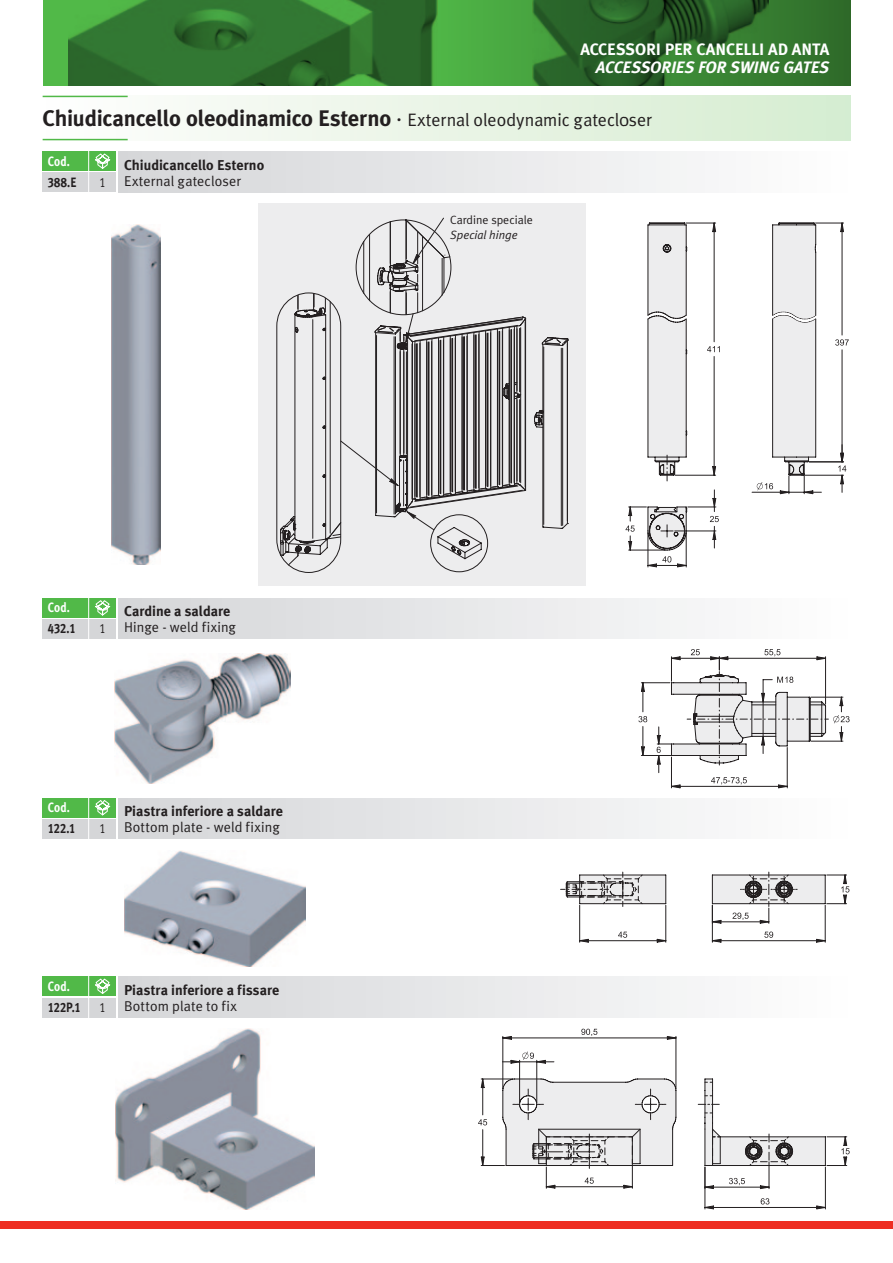
<style>
.page{position:relative;width:893px;height:1263px;background:#fff}
.page>*{position:absolute;margin:0;border:0;box-sizing:border-box;transform-origin:0 0}
.t1{font:700 22.5px "Meta Plus";letter-spacing:-.015em;color:#231f20}
.t2{font:700 16.5px "Meta Plus";letter-spacing:-.01em;color:#fff}
.t3{font:italic 700 16.5px "Meta Plus";letter-spacing:-.015em;color:#fff}
.t4{font:700 14.25px "Meta Plus";color:#231f20}
.t5{font:14.25px "Meta Plus Normal";letter-spacing:.005em;color:#231f20}
.t6{font:13.5px "Meta Plus Bold Caps";color:#231f20;scale:.85 1}
.t7{font:700 13.5px "Meta Plus";letter-spacing:.005em;color:#fff;scale:.85 1}
.t8{font:13.5px "Meta Plus Normal Caps";color:#231f20;scale:.85 1}
.t9{font:12px "Meta Plus Normal";color:#231f20}
.t10{font:italic 12px "Meta Plus Normal";color:#231f20}
.s1{font-family:"Meta Plus Normal Caps";font-weight:400}
.s2{font-family:"Meta Plus Normal";font-weight:400;font-size:18px}
</style>
<div class="page">
<div style="left:43px;top:0;width:808px;height:85px;background:#51b948"></div>
<svg style="left:476px;top:0;width:375px;height:85px"></svg>
<div style="left:259px;top:203px;width:327px;height:383px;background:#ededee"></div>
<div style="left:0;top:1221px;width:893px;height:8px;background:#ee2e22"></div>
<div style="left:43px;top:96px;width:808px;height:44px;background:linear-gradient(to right,#fefdfd,#d6ecd0)"></div>
<img style="left:68px;top:0;width:370px;height:85px">
<img style="left:532px;top:0;width:236px;height:85px">
<hr style="left:43px;top:96px;width:85px;height:1px;background:#51b948">
<hr style="left:43px;top:139px;width:85px;height:1px;background:#51b948">
<img style="left:112px;top:225px;width:49px;height:340px">
<img style="left:124px;top:850px;width:181px;height:117px">
<img style="left:114px;top:654px;width:176px;height:129px">
<img style="left:115px;top:1028px;width:199px;height:182px">
<svg style="left:707px;top:346px;width:13px;height:6px"></svg>
<svg style="left:712px;top:224px;width:4px;height:8px"></svg>
<svg style="left:712px;top:466px;width:4px;height:9px"></svg>
<hr style="left:686px;top:223px;width:30px;height:1px;background:#231f20">
<hr style="left:675px;top:475px;width:41px;height:1px;background:#231f20">
<hr style="left:714px;top:223px;width:1px;height:119px;background:#231f20">
<hr style="left:714px;top:356px;width:1px;height:119px;background:#231f20">
<hr style="left:752px;top:492px;width:69px;height:1px;background:#231f20">
<svg style="left:647px;top:223px;width:40px;height:258px;background:#ddddde"></svg>
<svg style="left:625px;top:490px;width:94px;height:77px"></svg>
<svg style="left:757px;top:223px;width:92px;height:271px"></svg>
<svg style="left:276px;top:218px;width:293px;height:355px"></svg>
<svg style="left:764px;top:931px;width:9px;height:7px"></svg>
<svg style="left:713px;top:939px;width:8px;height:3px"></svg>
<svg style="left:816px;top:939px;width:9px;height:3px"></svg>
<hr style="left:712px;top:905px;width:1px;height:37px;background:#231f20">
<hr style="left:825px;top:905px;width:1px;height:37px;background:#231f20">
<hr style="left:712px;top:940px;width:113px;height:1px;background:#231f20">
<div style="left:580px;top:875px;width:86px;height:29px;background:#ededee"></div>
<svg style="left:665px;top:876px;width:1px;height:27px"></svg>
<hr style="left:580px;top:875px;width:86px;height:1px;background:#231f20">
<hr style="left:580px;top:903px;width:86px;height:1px;background:#231f20">
<svg style="left:618px;top:931px;width:9px;height:7px"></svg>
<svg style="left:580px;top:939px;width:8px;height:3px"></svg>
<svg style="left:657px;top:939px;width:8px;height:3px"></svg>
<hr style="left:579px;top:905px;width:1px;height:37px;background:#231f20">
<hr style="left:665px;top:905px;width:1px;height:37px;background:#231f20">
<hr style="left:580px;top:940px;width:86px;height:1px;background:#231f20">
<svg style="left:712px;top:872px;width:137px;height:51px"></svg>
<svg style="left:561px;top:872px;width:81px;height:34px"></svg>
<svg style="left:638px;top:649px;width:212px;height:139px"></svg>
<svg style="left:511px;top:1051px;width:34px;height:12px"></svg>
<hr style="left:519px;top:1060px;width:1px;height:43px;background:#231f20">
<hr style="left:536px;top:1060px;width:1px;height:43px;background:#231f20">
<hr style="left:502px;top:1061px;width:52px;height:1px;background:#231f20">
<svg style="left:581px;top:1029px;width:16px;height:7px"></svg>
<svg style="left:504px;top:1036px;width:8px;height:2px"></svg>
<svg style="left:667px;top:1036px;width:9px;height:2px"></svg>
<hr style="left:503px;top:1036px;width:1px;height:53px;background:#231f20">
<hr style="left:676px;top:1036px;width:1px;height:53px;background:#231f20">
<hr style="left:503px;top:1038px;width:173px;height:1px;background:#231f20">
<svg style="left:478px;top:1078px;width:198px;height:110px"></svg>
<hr style="left:482px;top:1079px;width:1px;height:36px;background:#231f20">
<hr style="left:482px;top:1129px;width:1px;height:36px;background:#231f20">
<svg style="left:761px;top:1198px;width:8px;height:6px"></svg>
<svg style="left:817px;top:1206px;width:8px;height:3px"></svg>
<svg style="left:706px;top:1206px;width:8px;height:3px"></svg>
<hr style="left:825px;top:1167px;width:1px;height:42px;background:#231f20">
<hr style="left:705px;top:1167px;width:1px;height:42px;background:#231f20">
<hr style="left:705px;top:1207px;width:120px;height:1px;background:#231f20">
<svg style="left:698px;top:1079px;width:152px;height:110px"></svg>
<div style="left:119px;top:151px;width:732px;height:41px;background:linear-gradient(to right,#d4d5d8,#fefefe)"></div>
<div style="left:119px;top:598px;width:732px;height:41px;background:linear-gradient(to right,#d4d5d8,#fefefe)"></div>
<div style="left:119px;top:798px;width:732px;height:41px;background:linear-gradient(to right,#d4d5d8,#fefefe)"></div>
<div style="left:119px;top:976px;width:732px;height:41px;background:linear-gradient(to right,#d4d5d8,#fefefe)"></div>
<div style="left:43px;top:151px;width:73px;height:20px;background:#51b948"></div>
<div style="left:43px;top:598px;width:73px;height:19px;background:#51b948"></div>
<div style="left:43px;top:798px;width:73px;height:19px;background:#51b948"></div>
<div style="left:43px;top:976px;width:73px;height:20px;background:#51b948"></div>
<div style="left:43px;top:173px;width:73px;height:19px;background:#d5d6d8"></div>
<div style="left:43px;top:619px;width:73px;height:20px;background:#d5d6d8"></div>
<div style="left:43px;top:819px;width:73px;height:20px;background:#d5d6d8"></div>
<div style="left:43px;top:998px;width:73px;height:19px;background:#d5d6d8"></div>
<hr style="left:88px;top:149px;width:1px;height:45px;background:#fff">
<hr style="left:88px;top:595px;width:1px;height:45px;background:#fff">
<hr style="left:88px;top:796px;width:1px;height:45px;background:#fff">
<hr style="left:88px;top:975px;width:1px;height:45px;background:#fff">
<svg style="left:95px;top:978px;width:16px;height:16px"></svg>
<svg style="left:95px;top:800px;width:16px;height:16px"></svg>
<svg style="left:95px;top:600px;width:16px;height:16px"></svg>
<svg style="left:95px;top:153px;width:16px;height:16px"></svg>
<p class="t2" style="left:580px;top:39px;width:250px">ACCESSORI PER CANCELLI AD ANTA</p>
<p class="t3" style="left:596px;top:57px;width:235px">ACCESSORIES FOR SWING GATES</p>
<h1 class="t1" style="left:43px;top:105px;width:611px">Chiudicancello oleodinamico Esterno <span class="s1">·</span> <span class="s2">External oleodynamic gatecloser</span></h1>
<p class="t7" style="left:48px;top:153px;width:27px">Cod.</p>
<p class="t6" style="left:48px;top:174px;width:35px">388.E</p>
<p class="t8" style="left:100px;top:174px;width:9px">1</p>
<p class="t4" style="left:124px;top:156px;width:142px">Chiudicancello Esterno</p>
<p class="t5" style="left:124px;top:172px;width:119px">External gatecloser</p>
<p class="t9" style="left:450px;top:213px;width:84px">Cardine speciale</p>
<p class="t10" style="left:450px;top:228px;width:69px">Special hinge</p>
<p class="t7" style="left:48px;top:600px;width:27px">Cod.</p>
<p class="t6" style="left:48px;top:621px;width:34px">432.1</p>
<p class="t8" style="left:100px;top:621px;width:9px">1</p>
<p class="t4" style="left:124px;top:603px;width:108px">Cardine a saldare</p>
<p class="t5" style="left:124px;top:619px;width:113px">Hinge - weld fixing</p>
<p class="t7" style="left:48px;top:800px;width:27px">Cod.</p>
<p class="t6" style="left:48px;top:821px;width:34px">122.1</p>
<p class="t8" style="left:100px;top:821px;width:9px">1</p>
<p class="t4" style="left:124px;top:803px;width:160px">Piastra inferiore a saldare</p>
<p class="t5" style="left:124px;top:819px;width:157px">Bottom plate - weld fixing</p>
<p class="t7" style="left:48px;top:978px;width:27px">Cod.</p>
<p class="t6" style="left:48px;top:999px;width:40px">122P.1</p>
<p class="t8" style="left:100px;top:999px;width:9px">1</p>
<p class="t4" style="left:124px;top:981px;width:157px">Piastra inferiore a fissare</p>
<p class="t5" style="left:124px;top:997px;width:114px">Bottom plate to fix</p>
</div>
